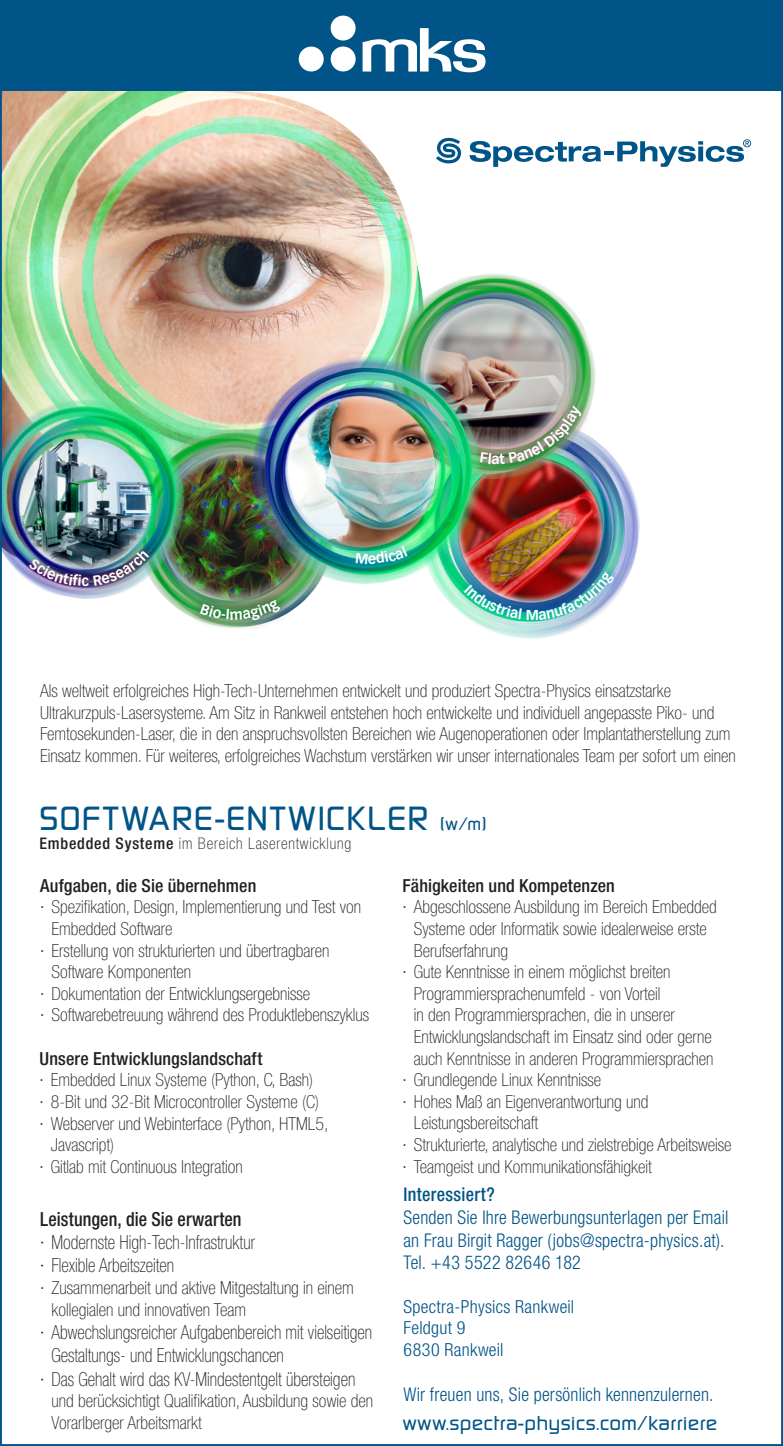
<style>
.page{position:relative;width:783px;height:1446px;background:#fff}
.page>*{position:absolute;margin:0;border:0;box-sizing:border-box;transform-origin:0 0}
.Berufbezeichnung{font:500 30px "Sol Pro";letter-spacing:.06em;color:#005487}
.t1{font:100 condensed 19.4px/23.4px "Helvetica Neue LT Std";color:#231f20;scale:.93 1}
.FT-Auszeichnung_schw{font:500 condensed 19.4px "Helvetica Neue LT Std";letter-spacing:.005em;color:#231f20;scale:.93 1}
.FT-Auszeichnung_blau{font:300 condensed 18.8px/22.6px "Helvetica Neue LT Std";letter-spacing:.01em;color:#005487;scale:.95 1}
.FT-Auszeichnung_blau-2{font:500 condensed 18.8px "Helvetica Neue LT Std";letter-spacing:.02em;color:#005487;scale:.95 1}
.FT_helv_neue_37{font:100 condensed 18px/21.6px "Helvetica Neue LT Std";color:#231f20}
.FT-Auszeichnung_schw-2{font:500 condensed 18px "Helvetica Neue LT Std";letter-spacing:.005em;color:#231f20}
.FT-Auszeichnung_blau-3{font:300 condensed 18px "Helvetica Neue LT Std";letter-spacing:.015em;color:#005487}
.t2{font:500 18px "Sol Pro";letter-spacing:.05em;color:#005487}
.FT_helv_neue_37-2{font:100 condensed 16px "Helvetica Neue LT Std";letter-spacing:.05em;color:#231f20}
.t3{font:700 14px "Vectora LH";color:#fff}
.s1{font-size:16px}
.s2{font-weight:500}
</style>
<div class="page">
<hr style="left:782px;top:0;width:1px;height:1446px;background:#005487">
<img style="left:0;top:0;width:782px;height:1446px">
<svg style="left:200px;top:599px;width:81px;height:21px;background:#4f8a59"></svg>
<img style="left:449px;top:501px;width:181px;height:170px">
<img style="left:29px;top:549px;width:120px;height:37px">
<img style="left:480px;top:406px;width:103px;height:58px">
<svg style="left:356px;top:546px;width:51px;height:18px"></svg>
<p class="t3" style="left:525px;top:606px;width:15px">M</p>
<p class="FT_helv_neue_37" style="left:40px;top:680px;width:697px">Als weltweit erfolgreiches High-Tech-Unternehmen entwickelt und produziert Spectra-Physics einsatzstarke Ultrakurzpuls-Lasersysteme. Am Sitz in Rankweil entstehen hoch entwickelte und individuell angepasste Piko- und Femtosekunden-Laser, die in den anspruchsvollsten Bereichen wie Augenoperationen oder Implantatherstellung zum Einsatz kommen. Für weiteres, erfolgreiches Wachstum verstärken wir unser internationales Team per sofort um einen</p>
<p class="Berufbezeichnung" style="left:39px;top:799px;width:448px">SOFTWARE-ENTWICKLER <span class="s1">(w/m)</span></p>
<p class="FT_helv_neue_37-2" style="left:39px;top:835px;width:313px"><span class="s2">Embedded Systeme</span> im Bereich Laserentwicklung</p>
<p class="FT-Auszeichnung_schw-2" style="left:40px;top:874px;width:218px">Aufgaben, die Sie übernehmen</p>
<p class="FT_helv_neue_37" style="left:52px;top:896px;width:311px;text-indent:-11px">· Spezifikation, Design, Implementierung und Test von<br>Embedded Software</p>
<p class="FT_helv_neue_37" style="left:52px;top:939px;width:279px;text-indent:-11px">· Erstellung von strukturierten und übertragbaren<br>Software Komponenten</p>
<p class="FT_helv_neue_37" style="left:40px;top:982px;width:271px">· Dokumentation der Entwicklungsergebnisse</p>
<p class="FT_helv_neue_37" style="left:40px;top:1004px;width:330px">· Softwarebetreuung während des Produktlebenszyklus</p>
<p class="FT-Auszeichnung_schw-2" style="left:39px;top:1047px;width:224px">Unsere Entwicklungslandschaft</p>
<p class="FT_helv_neue_37" style="left:39px;top:1069px;width:275px">· Embedded Linux Systeme (Python, C, Bash)</p>
<p class="FT_helv_neue_37" style="left:39px;top:1090px;width:281px">· 8-Bit und 32-Bit Microcontroller Systeme (C)</p>
<p class="FT_helv_neue_37" style="left:51px;top:1112px;width:279px;text-indent:-11px">· Webserver und Webinterface (Python, HTML5,<br>Javascript)</p>
<p class="FT_helv_neue_37" style="left:39px;top:1155px;width:205px">· Gitlab mit Continuous Integration</p>
<p class="FT-Auszeichnung_schw" style="left:40px;top:1207px;width:218px">Leistungen, die Sie erwarten</p>
<p class="t1" style="left:40px;top:1230px;width:232px">· Modernste High-Tech-Infrastruktur</p>
<p class="t1" style="left:40px;top:1253px;width:146px">· Flexible Arbeitszeiten</p>
<p class="FT_helv_neue_37" style="left:52px;top:1276px;width:304px;text-indent:-11px">· Zusammenarbeit und aktive Mitgestaltung in einem kollegialen und innovativen Team</p>
<p class="t1" style="left:52px;top:1320px;width:346px;text-indent:-11px">· Abwechslungsreicher Aufgabenbereich mit vielseitigen<br>Gestaltungs- und Entwicklungschancen</p>
<p class="t1" style="left:40px;top:1367px;width:340px">· Das Gehalt wird das KV-Mindestentgelt übersteigen</p>
<p class="FT_helv_neue_37" style="left:52px;top:1390px;width:323px">und berücksichtigt Qualifikation, Ausbildung sowie den<br>Vorarlberger Arbeitsmarkt</p>
<p class="FT-Auszeichnung_schw-2" style="left:402px;top:874px;width:214px">Fähigkeiten und Kompetenzen</p>
<p class="FT_helv_neue_37" style="left:413px;top:896px;width:304px;text-indent:-11px">· Abgeschlossene Ausbildung im Bereich Embedded<br>Systeme oder Informatik sowie idealerweise erste<br>Berufserfahrung</p>
<p class="FT_helv_neue_37" style="left:413px;top:961px;width:301px;text-indent:-11px">· Gute Kenntnisse in einem möglichst breiten Programmiersprachenumfeld - von Vorteil<br>in den Programmiersprachen, die in unserer Entwicklungslandschaft im Einsatz sind oder gerne auch Kenntnisse in anderen Programmiersprachen</p>
<p class="FT_helv_neue_37" style="left:402px;top:1069px;width:200px">· Grundlegende Linux Kenntnisse</p>
<p class="FT_helv_neue_37" style="left:413px;top:1090px;width:236px;text-indent:-11px">· Hohes Maß an Eigenverantwortung und<br>Leistungsbereitschaft</p>
<p class="FT_helv_neue_37" style="left:402px;top:1134px;width:330px">· Strukturierte, analytische und zielstrebige Arbeitsweise</p>
<p class="FT_helv_neue_37" style="left:402px;top:1155px;width:251px">· Teamgeist und Kommunikationsfähigkeit</p>
<p class="FT-Auszeichnung_blau-2" style="left:403px;top:1183px;width:98px">Interessiert?</p>
<p class="FT-Auszeichnung_blau" style="left:403px;top:1206px;width:343px">Senden Sie Ihre Bewerbungsunterlagen per Email an Frau Birgit Ragger (jobs@spectra-physics.at).</p>
<p class="FT-Auszeichnung_blau" style="left:403px;top:1251px;width:188px">Tel. +43 5522 82646 182</p>
<p class="FT-Auszeichnung_blau-3" style="left:403px;top:1296px;width:172px">Spectra-Physics Rankweil</p>
<p class="FT-Auszeichnung_blau-3" style="left:403px;top:1317px;width:63px">Feldgut 9</p>
<p class="FT-Auszeichnung_blau-3" style="left:403px;top:1339px;width:102px">6830 Rankweil</p>
<p class="FT-Auszeichnung_blau" style="left:403px;top:1383px;width:328px">Wir freuen uns, Sie persönlich kennenzulernen.</p>
<p class="t2" style="left:403px;top:1411px;width:316px">www.spectra-physics.com/karriere</p>
</div>
